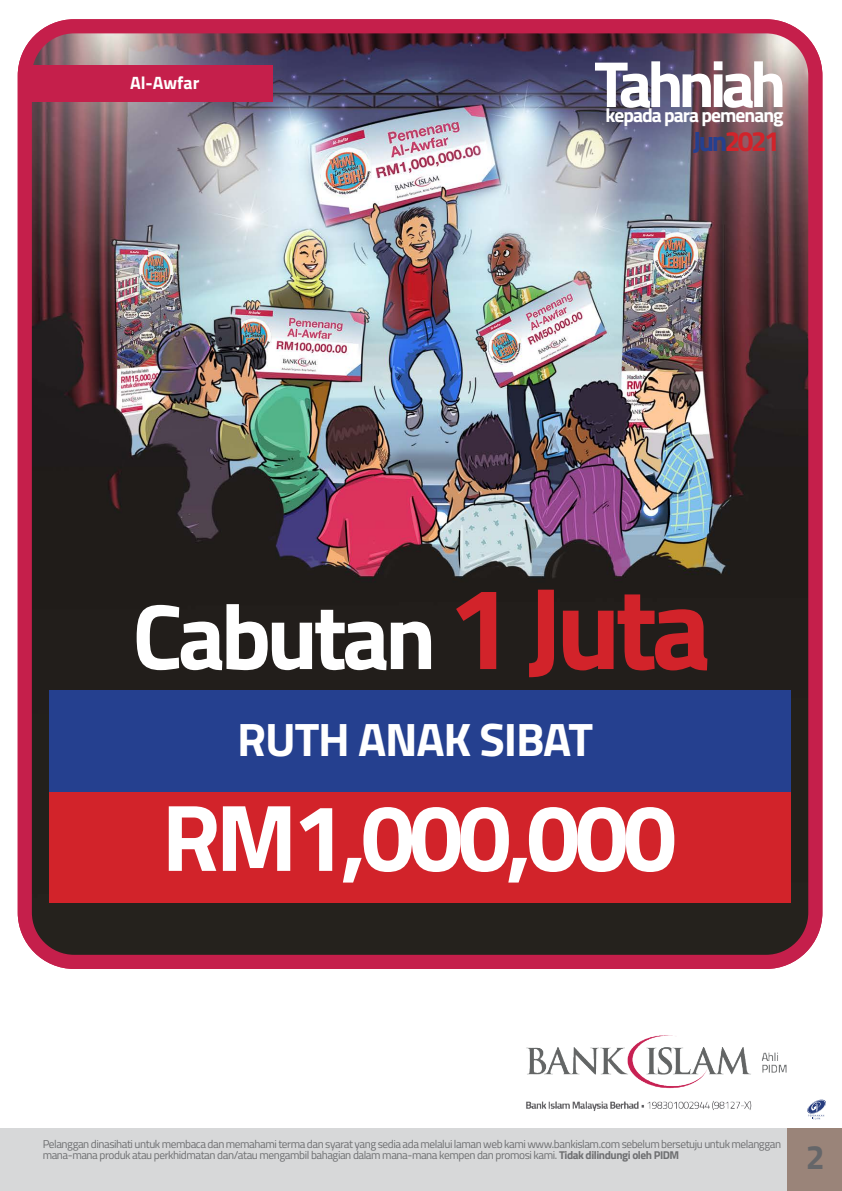
<style>
.page{position:relative;width:842px;height:1191px;background:#fff}
.page>*{position:absolute;margin:0;border:0;box-sizing:border-box;transform-origin:0 0}
.t1{font:700 94.9px "Titillium";letter-spacing:-.05em;color:#fff}
.t2{font:700 92.7px "Titillium";letter-spacing:-.05em;color:#fff}
.t3{font:700 65.3px "Titillium";letter-spacing:-.075em;color:#fff}
.t4{font:700 47px "Titillium";letter-spacing:-.025em;color:#fff}
.t5{font:700 34px "Titillium";color:#656669}
.t6{font:700 28px "Titillium";letter-spacing:-.09em;color:#d2232a}
.t7{font:700 19.5px "Titillium";letter-spacing:-.05em;color:#fff}
.t8{font:700 17.9px "Titillium";color:#fff}
.t9{font:11.3px/11.3px "Titillium";letter-spacing:-.04em;color:#6e6f71}
.s1{color:#25408f}
.s2{font-size:116.7px;color:#d2232a}
.s3{font-weight:700}
</style>
<div class="page">
<img style="left:33px;top:34px;width:774px;height:920px">
<div style="left:27px;top:65px;width:246px;height:37px;background:#c51f4b"></div>
<div style="left:18px;top:19px;width:804px;height:950px;border:14px solid #c51f4b;border-radius:49px"></div>
<div style="left:0;top:1128px;width:842px;height:63px;background:#d7d8d9"></div>
<svg style="left:807px;top:1099px;width:19px;height:20px"></svg>
<div style="left:788px;top:1128px;width:54px;height:63px;background:#9a8479"></div>
<img style="left:526px;top:1035px;width:261px;height:76px">
<div style="left:49px;top:690px;width:742px;height:104px;background:#25408f"></div>
<div style="left:49px;top:792px;width:742px;height:111px;background:#d2232a"></div>
<h3 class="t8" style="left:130px;top:69px;width:71px">Al-Awfar</h3>
<h3 class="t3" style="left:594px;top:34px;width:194px">Tahniah</h3>
<h3 class="t7" style="left:605px;top:100px;width:180px">kepada para pemenang</h3>
<h3 class="t6" style="left:693px;top:120px;width:89px"><span class="s1">Jun</span>2021</h3>
<h2 class="t2" style="left:132px;top:566px;width:580px">Cabutan <span class="s2">1 Juta</span></h2>
<h3 class="t4" style="left:237px;top:704px;width:357px">RUTH ANAK SIBAT</h3>
<h1 class="t1" style="left:162px;top:765px;width:516px">RM1,000,000</h1>
<p class="t9" style="left:43px;top:1137px;width:740px">Pelanggan dinasihati untuk membaca dan memahami terma dan syarat yang sedia ada melalui laman web kami www.bankislam.com sebelum bersetuju untuk melanggan mana-mana produk atau perkhidmatan dan/atau mengambil bahagian dalam mana-mana kempen dan promosi kami. <span class="s3">Tidak dilindungi oleh PIDM</span></p>
<h3 class="t5" style="left:806px;top:1131px;width:21px">2</h3>
</div>
